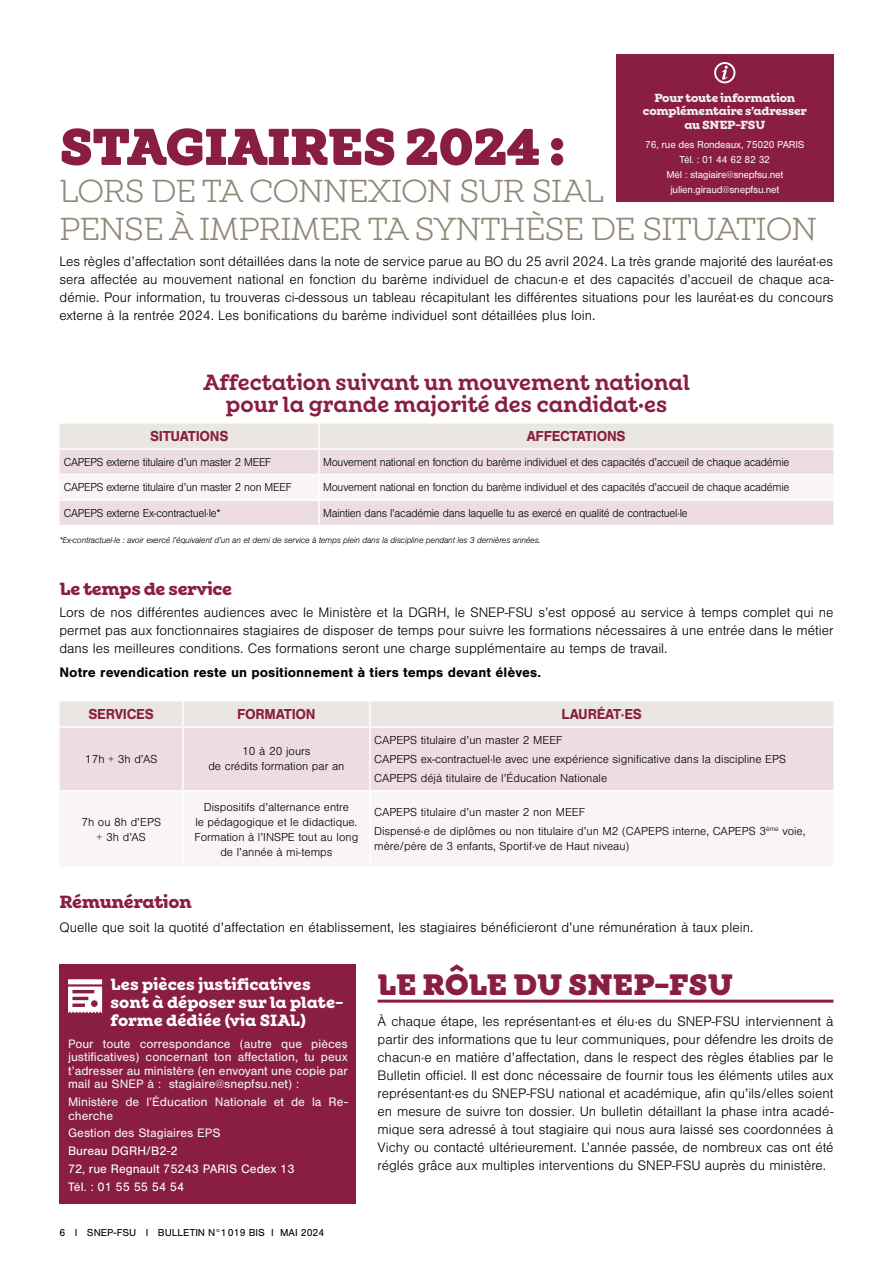
<style>
.page{position:relative;width:893px;height:1263px;background:#fff}
.page>*{position:absolute;margin:0;border:0;box-sizing:border-box;transform-origin:0 0}
.t1{font:900 52.5px "Winden Alt";letter-spacing:-.02em;color:#8a1e41}
.t2{font:33px/37.5px "Winden Alt";letter-spacing:-.02em;color:#8f8777}
.t3{font:900 30px "Winden Alt";letter-spacing:-.01em;color:#8a1e41}
.t4{font:600 22.5px/22.5px "Winden Alt";color:#8a1e41;text-align:center;scale:.96 1}
.t5{font:700 18px "Winden Alt";letter-spacing:-.02em;color:#8a1e41}
.t6{font:700 16.5px/18px "Winden Alt";color:#fff}
.t7{font:700 15px "Nimbus San";letter-spacing:-.02em;color:#8a1e41;scale:.95 1}
.t8{font:300 14.25px/18px "Nimbus San";color:#000;text-align:justify}
.t9{font:700 14.25px "Nimbus San";color:#000}
.t10{font:12.75px/13.5px "Nimbus San";color:#f0f0ef;text-align:justify}
.t11{font:12.75px/17.7px "Nimbus San";color:#fff}
.t12{font:300 12px/15px "Nimbus San";letter-spacing:-.01em;color:#000;text-align:center}
.t13{font:300 12px "Nimbus San";letter-spacing:-.01em;color:#000;scale:.95 1}
.t14{font:700 12px/13.5px "Winden Alt";letter-spacing:-.02em;color:#f0f0ef;text-align:center}
.t15{font:10.5px/15px "Nimbus San";letter-spacing:-.02em;color:#f0f0ef;text-align:center}
.t16{font:10.5px "Nimbus San";color:#000}
.t17{font:italic 300 9px "Nimbus San";letter-spacing:-.02em;color:#000}
</style>
<div class="page">
<div style="left:60px;top:423px;width:773px;height:25px;background:#eae7e3"></div>
<div style="left:60px;top:450px;width:773px;height:75px;background:#eddde2"></div>
<div style="left:60px;top:475px;width:773px;height:24px;background:#f9f4f6"></div>
<hr style="left:318px;top:423px;width:2px;height:25px;background:#fff">
<hr style="left:318px;top:450px;width:2px;height:24px;background:#fff">
<hr style="left:60px;top:474px;width:259px;height:1px;background:#fff">
<hr style="left:319px;top:474px;width:514px;height:1px;background:#fff">
<hr style="left:318px;top:475px;width:2px;height:24px;background:#fff">
<hr style="left:60px;top:499px;width:259px;height:2px;background:#fff">
<hr style="left:319px;top:499px;width:514px;height:2px;background:#fff">
<hr style="left:318px;top:501px;width:2px;height:24px;background:#fff">
<div style="left:616px;top:54px;width:217px;height:147px;background:#8a1e41"></div>
<svg style="left:714px;top:62px;width:21px;height:21px"></svg>
<div style="left:60px;top:964px;width:296px;height:239px;background:#8a1e41"></div>
<svg style="left:68px;top:979px;width:34px;height:34px"></svg>
<hr style="left:378px;top:1000px;width:455px;height:3px;background:#8a1e41">
<div style="left:60px;top:701px;width:773px;height:25px;background:#eae7e3"></div>
<div style="left:60px;top:728px;width:773px;height:62px;background:#eddde2"></div>
<div style="left:60px;top:792px;width:773px;height:74px;background:#f9f4f6"></div>
<hr style="left:369px;top:701px;width:2px;height:25px;background:#fff">
<hr style="left:369px;top:728px;width:2px;height:62px;background:#fff">
<hr style="left:369px;top:791px;width:2px;height:76px;background:#fff">
<hr style="left:182px;top:701px;width:2px;height:25px;background:#fff">
<hr style="left:182px;top:728px;width:2px;height:62px;background:#fff">
<hr style="left:182px;top:791px;width:2px;height:76px;background:#fff">
<p class="t14" style="left:643px;top:91px;width:165px">Pour toute information complémentaire s’adresser au SNEP-FSU</p>
<p class="t15" style="left:645px;top:137px;width:161px">76, rue des Rondeaux, 75020 PARIS<br>Tél. : 01 44 62 82 32<br>Mél : stagiaire@snepfsu.net julien.giraud@snepfsu.net</p>
<h1 class="t1" style="left:60px;top:111px;width:507px">STAGIAIRES 2024 :</h1>
<h2 class="t2" style="left:60px;top:173px;width:759px">LORS DE TA CONNEXION SUR SIAL<br>PENSE À IMPRIMER TA SYNTHÈSE DE SITUATION</h2>
<p class="t8" style="left:60px;top:253px;width:775px">Les règles d’affectation sont détaillées dans la note de service parue au BO du 25 avril 2024. La très grande majorité des lauréat·es sera affectée au mouvement national en fonction du barème individuel de chacun·e et des capacités d’accueil de chaque aca&shy;démie. Pour information, tu trouveras ci-dessous un tableau récapitulant les différentes situations pour les lauréat·es du concours externe à la rentrée 2024. Les bonifications du barème individuel sont détaillées plus loin.</p>
<h3 class="t4" style="left:203px;top:371px;width:509px">Affectation suivant un mouvement national pour la grande majorité des candidat·es</h3>
<p class="t7" style="left:150px;top:427px;width:84px">SITUATIONS</p>
<p class="t7" style="left:527px;top:427px;width:105px">AFFECTATIONS</p>
<p class="t13" style="left:64px;top:456px;width:220px">CAPEPS externe titulaire d’un master 2 MEEF</p>
<p class="t13" style="left:323px;top:456px;width:492px">Mouvement national en fonction du barème individuel et des capacités d’accueil de chaque académie</p>
<p class="t13" style="left:64px;top:481px;width:241px">CAPEPS externe titulaire d’un master 2 non MEEF</p>
<p class="t13" style="left:323px;top:481px;width:492px">Mouvement national en fonction du barème individuel et des capacités d’accueil de chaque académie</p>
<p class="t13" style="left:64px;top:507px;width:167px">CAPEPS externe Ex-contractuel·le*</p>
<p class="t13" style="left:323px;top:507px;width:385px">Maintien dans l’académie dans laquelle tu as exercé en qualité de contractuel·le</p>
<p class="t17" style="left:60px;top:535px;width:483px">*Ex-contractuel·le : avoir exercé l’équivalent d’un an et demi de service à temps plein dans la discipline pendant les 3 dernières années.</p>
<p class="t5" style="left:60px;top:576px;width:174px">Le temps de service</p>
<p class="t8" style="left:60px;top:603px;width:775px">Lors de nos différentes audiences avec le Ministère et la DGRH, le SNEP-FSU s’est opposé au service à temps complet qui ne permet pas aux fonctionnaires stagiaires de disposer de temps pour suivre les formations nécessaires à une entrée dans le métier dans les meilleures conditions. Ces formations seront une charge supplémentaire au temps de travail.</p>
<p class="t9" style="left:60px;top:664px;width:483px">Notre revendication reste un positionnement à tiers temps devant élèves.</p>
<p class="t7" style="left:89px;top:705px;width:70px">SERVICES</p>
<p class="t7" style="left:237px;top:705px;width:84px">FORMATION</p>
<p class="t7" style="left:561px;top:705px;width:86px">LAURÉAT·ES</p>
<p class="t12" style="left:85px;top:752px;width:74px">17h + 3h d’AS</p>
<p class="t12" style="left:208px;top:744px;width:138px">10 à 20 jours<br>de crédits formation par an</p>
<p class="t12" style="left:374px;top:730px;width:413px;line-height:19.2px;text-align:left">CAPEPS titulaire d’un master 2 MEEF<br>CAPEPS ex-contractuel·le avec une expérience significative dans la discipline EPS<br>CAPEPS déjà titulaire de l’Éducation Nationale</p>
<p class="t12" style="left:81px;top:814px;width:81px">7h ou 8h d’EPS + 3h d’AS</p>
<p class="t12" style="left:194px;top:799px;width:165px">Dispositifs d’alternance entre<br>le pédagogique et le didactique.<br>Formation à l’INSPE tout au long de l’année à mi-temps</p>
<p class="t12" style="left:374px;top:803px;width:433px;line-height:19.2px;text-align:left">CAPEPS titulaire d’un master 2 non MEEF<br>Dispensé·e de diplômes ou non titulaire d’un M2 (CAPEPS interne, CAPEPS 3<sup>ème</sup> voie,</p>
<p class="t12" style="left:374px;top:839px;width:257px">mère/père de 3 enfants, Sportif·ve de Haut niveau)</p>
<p class="t5" style="left:60px;top:890px;width:134px">Rémunération</p>
<p class="t8" style="left:60px;top:919px;width:695px">Quelle que soit la quotité d’affectation en établissement, les stagiaires bénéficieront d’une rémunération à taux plein.</p>
<p class="t6" style="left:111px;top:975px;width:235px">Les pièces justificatives sont à déposer sur la plate&shy;forme dédiée (via SIAL)</p>
<p class="t10" style="left:68px;top:1037px;width:281px">Pour toute correspondance (autre que pièces justificatives) concernant ton affectation, tu peux t’adresser au ministère (en envoyant une copie par mail au SNEP à : stagiaire@snepfsu.net) :</p>
<p class="t10" style="left:68px;top:1095px;width:281px">Ministère de l’Éducation Nationale et de la Re&shy;cherche</p>
<p class="t10" style="left:68px;top:1127px;width:154px">Gestion des Stagiaires EPS</p>
<p class="t11" style="left:68px;top:1142px;width:228px">Bureau DGRH/B2-2<br>72, rue Regnault 75243 PARIS Cedex 13<br>Tél. : 01 55 55 54 54</p>
<p class="t16" style="left:60px;top:1227px;width:266px">6 I SNEP-FSU I BULLETIN N°1019 BIS I MAI 2024</p>
<h3 class="t3" style="left:378px;top:964px;width:357px">LE RÔLE DU SNEP-FSU</h3>
<p class="t8" style="left:378px;top:1013px;width:457px">À chaque étape, les représentant·es et élu·es du SNEP-FSU interviennent à partir des informations que tu leur communiques, pour défendre les droits de chacun·e en matière d’affectation, dans le respect des règles établies par le Bulletin officiel. Il est donc nécessaire de fournir tous les éléments utiles aux représentant·es du SNEP-FSU national et académique, afin qu’ils/elles soient en mesure de suivre ton dossier. Un bulletin détaillant la phase intra acadé&shy;mique sera adressé à tout stagiaire qui nous aura laissé ses coordonnées à Vichy ou contacté ultérieurement. L’année passée, de nombreux cas ont été réglés grâce aux multiples interventions du SNEP-FSU auprès du ministère.</p>
</div>
